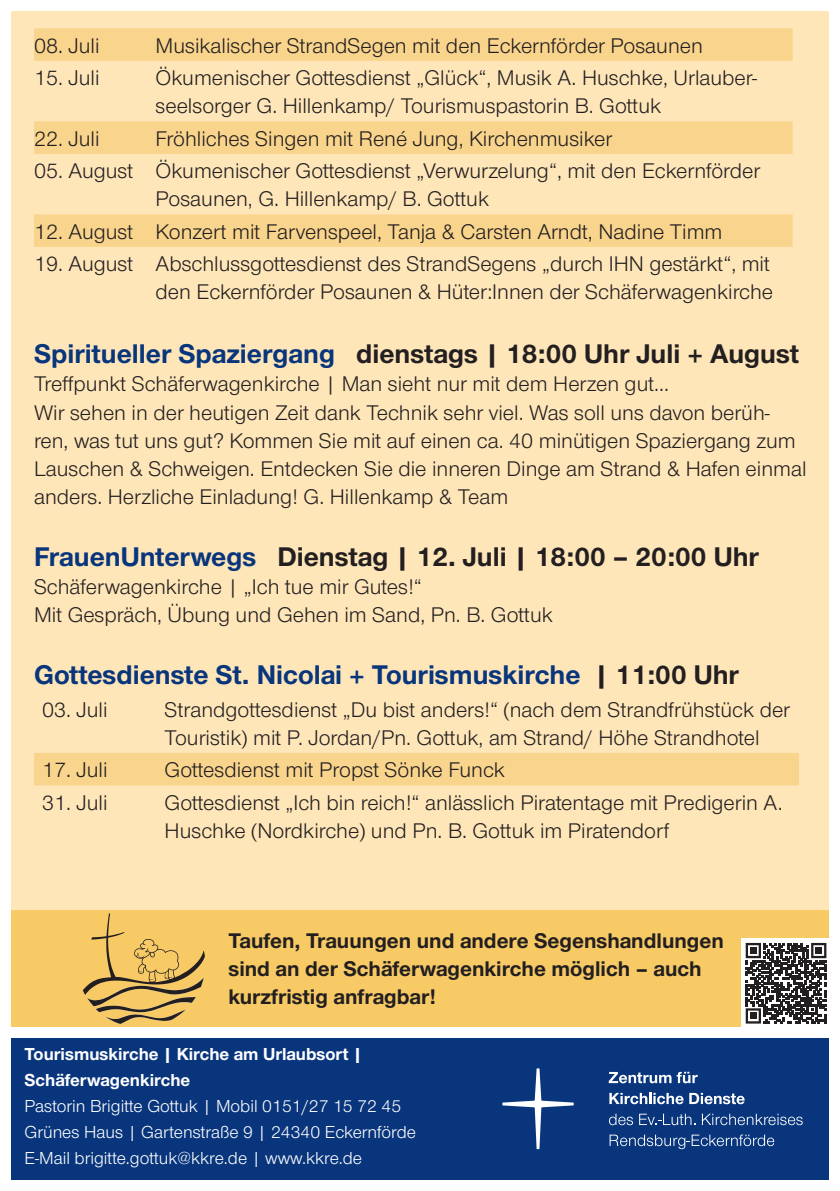
<style>
.page{position:relative;width:840px;height:1191px;background:#fff}
.page>*{position:absolute;margin:0;border:0;box-sizing:border-box;transform-origin:0 0}
.t1{font:700 28px "Nordelbica";color:#231f20}
.t2{font:700 28px "Nordelbica";color:#08357c}
.t3{font:22px/28px "Nordelbica";color:#231f20}
.t4{font:700 22px/28px "Nordelbica";color:#231f20}
.t5{font:18px "Nordelbica";color:#fff}
.t6{font:700 18px "Nordelbica";color:#fff}
.s1{color:#08357c}
.s2{color:#231f20}
</style>
<div class="page">
<div style="left:11px;top:11px;width:817px;height:1015px;background:#fee6b9"></div>
<div style="left:11px;top:1037px;width:817px;height:142px;background:#08357c"></div>
<svg style="left:34px;top:28px;width:758px;height:219px"></svg>
<div style="left:34px;top:753px;width:764px;height:32px;background:#f9d48c"></div>
<div style="left:11px;top:910px;width:817px;height:117px;background:#f7ca66"></div>
<svg style="left:502px;top:1068px;width:71px;height:81px"></svg>
<svg style="left:608px;top:1071px;width:89px;height:12px"></svg>
<svg style="left:609px;top:1092px;width:74px;height:12px"></svg>
<svg style="left:689px;top:1092px;width:55px;height:12px"></svg>
<svg style="left:609px;top:1113px;width:23px;height:12px"></svg>
<svg style="left:639px;top:1113px;width:53px;height:12px"></svg>
<svg style="left:701px;top:1113px;width:101px;height:12px"></svg>
<svg style="left:609px;top:1134px;width:164px;height:15px"></svg>
<svg style="left:741px;top:938px;width:87px;height:89px"></svg>
<svg style="left:745px;top:943px;width:80px;height:80px;background:#6a6768"></svg>
<div style="left:749px;top:1012px;width:7px;height:7px;background:#231f20"></div>
<svg style="left:83px;top:913px;width:122px;height:111px"></svg>
<p class="t3" style="left:34px;top:32px;width:67px">08. Juli</p>
<p class="t3" style="left:155px;top:32px;width:548px">Musikalischer StrandSegen mit den Eckernförder Posaunen</p>
<p class="t3" style="left:34px;top:64px;width:67px">15. Juli</p>
<p class="t3" style="left:155px;top:64px;width:602px">Ökumenischer Gottesdienst „Glück“, Musik A. Huschke, Urlauber&shy;seelsorger G. Hillenkamp/ Tourismuspastorin B. Gottuk</p>
<p class="t3" style="left:34px;top:125px;width:67px">22. Juli</p>
<p class="t3" style="left:155px;top:125px;width:458px">Fröhliches Singen mit René Jung, Kirchenmusiker</p>
<p class="t3" style="left:34px;top:157px;width:101px">05. August</p>
<p class="t3" style="left:155px;top:157px;width:605px">Ökumenischer Gottesdienst „Verwurzelung“, mit den Eckernförder<br>Posaunen, G. Hillenkamp/ B. Gottuk</p>
<p class="t3" style="left:34px;top:218px;width:101px">12. August</p>
<p class="t3" style="left:155px;top:218px;width:568px">Konzert mit Farvenspeel, Tanja &amp; Carsten Arndt, Nadine Timm</p>
<p class="t3" style="left:34px;top:250px;width:101px">19. August</p>
<p class="t3" style="left:155px;top:250px;width:618px">Abschlussgottesdienst des StrandSegens „durch IHN gestärkt“, mit den Eckernförder Posaunen &amp; Hüter:Innen der Schäferwagenkirche</p>
<p class="t1" style="left:34px;top:338px;width:766px"><span class="s1">Spiritueller Spaziergang</span> dienstags | 18:00 Uhr Juli + August</p>
<p class="t3" style="left:34px;top:370px;width:636px">Treffpunkt Schäferwagenkirche | Man sieht nur mit dem Herzen gut...</p>
<p class="t3" style="left:34px;top:398px;width:773px">Wir sehen in der heutigen Zeit dank Technik sehr viel. Was soll uns davon berüh&shy;ren, was tut uns gut? Kommen Sie mit auf einen ca. 40 minütigen Spaziergang zum Lauschen &amp; Schweigen. Entdecken Sie die inneren Dinge am Strand &amp; Hafen einmal anders. Herzliche Einladung! G. Hillenkamp &amp; Team</p>
<p class="t1" style="left:34px;top:540px;width:726px"><span class="s1">FrauenUnterwegs</span> Dienstag | 12. Juli | 18:00 – 20:00 Uhr</p>
<p class="t3" style="left:34px;top:573px;width:520px">Schäferwagenkirche | „Ich tue mir Gutes!“<br>Mit Gespräch, Übung und Gehen im Sand, Pn. B. Gottuk</p>
<p class="t2" style="left:34px;top:658px;width:706px">Gottesdienste St. Nicolai + Tourismuskirche <span class="s2">| 11:00 Uhr</span></p>
<p class="t3" style="left:42px;top:696px;width:67px">03. Juli</p>
<p class="t3" style="left:164px;top:696px;width:626px">Strandgottesdienst „Du bist anders!“ (nach dem Strandfrühstück der<br>Touristik) mit P. Jordan/Pn. Gottuk, am Strand/ Höhe Strandhotel</p>
<p class="t3" style="left:42px;top:756px;width:67px">17. Juli</p>
<p class="t3" style="left:164px;top:756px;width:341px">Gottesdienst mit Propst Sönke Funck</p>
<p class="t3" style="left:42px;top:789px;width:67px">31. Juli</p>
<p class="t3" style="left:164px;top:789px;width:619px">Gottesdienst „Ich bin reich!“ anlässlich Piratentage mit Predigerin A.<br>Huschke (Nordkirche) und Pn. B. Gottuk im Piratendorf</p>
<p class="t4" style="left:228px;top:926px;width:496px">Taufen, Trauungen und andere Segenshandlungen sind an der Schäferwagenkirche möglich – auch</p>
<p class="t4" style="left:228px;top:982px;width:209px">kurzfristig anfragbar!</p>
<p class="t6" style="left:25px;top:1043px;width:339px">Tourismuskirche | Kirche am Urlaubsort |</p>
<p class="t6" style="left:25px;top:1069px;width:167px">Schäferwagenkirche</p>
<p class="t5" style="left:25px;top:1095px;width:378px">Pastorin Brigitte Gottuk | Mobil 0151/27 15 72 45</p>
<p class="t5" style="left:25px;top:1121px;width:392px">Grünes Haus | Gartenstraße 9 | 24340 Eckernförde</p>
<p class="t5" style="left:25px;top:1147px;width:339px">E-Mail brigitte.gottuk@kkre.de | www.kkre.de</p>
</div>
